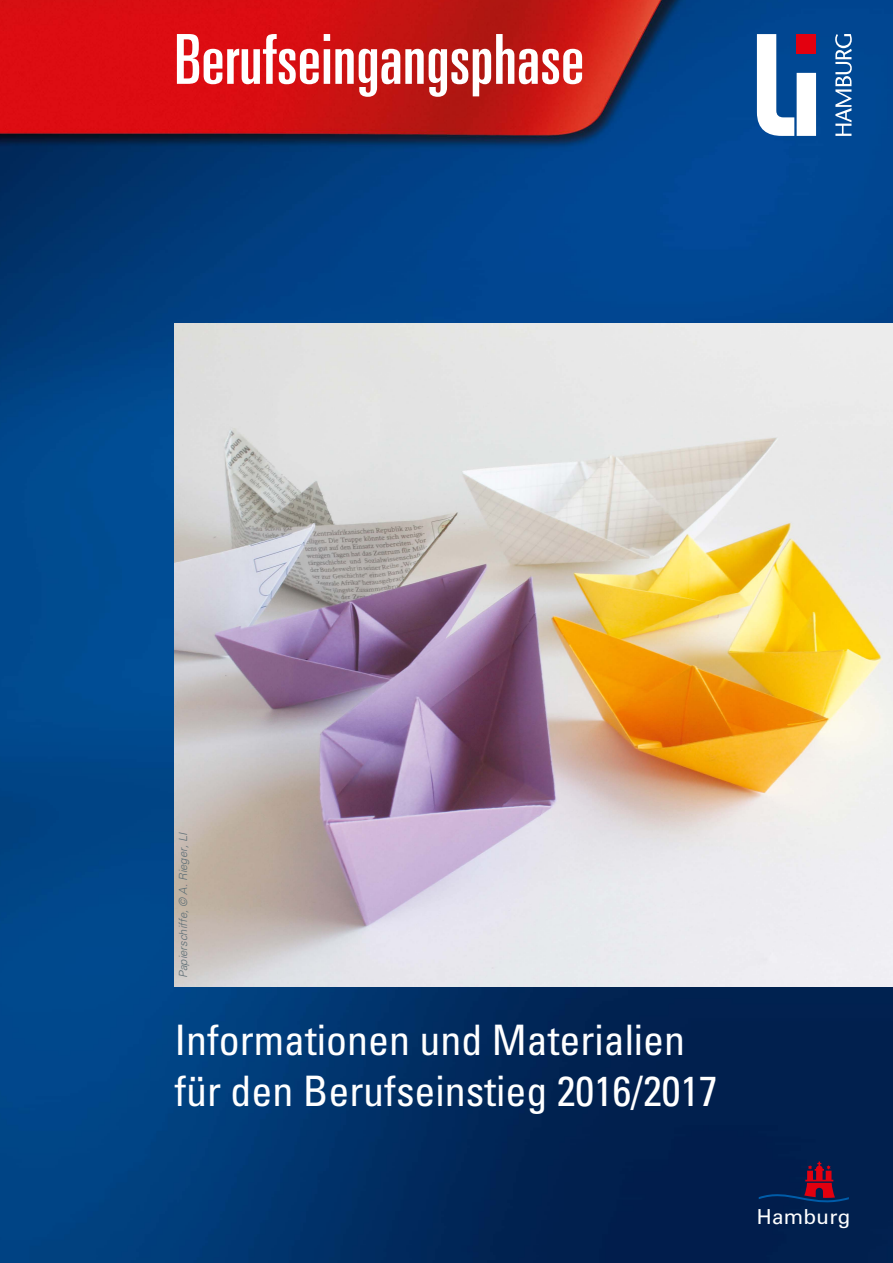
<style>
.page{position:relative;width:893px;height:1263px;background:#fff}
.page>*{position:absolute;margin:0;border:0;box-sizing:border-box;transform-origin:0 0}
.t1{font:ultra-condensed 69px "Univers LT";letter-spacing:.005em;color:#fff}
.t2{font:condensed 42px/51px "Univers LT";color:#fff}
.t3{font:20.7px "Univers LT";letter-spacing:.015em;color:#fff}
.t4{font:italic 300 11.25px "Univers LT";color:#5f6f76}
</style>
<div class="page">
<img style="left:0;top:0;width:893px;height:1263px">
<svg style="left:835px;top:34px;width:17px;height:102px"></svg>
<svg style="left:757px;top:34px;width:37px;height:102px"></svg>
<div style="left:797px;top:73px;width:19px;height:63px;background:#fff"></div>
<div style="left:797px;top:34px;width:19px;height:20px;background:#e3000f"></div>
<svg style="left:759px;top:1161px;width:90px;height:43px;background:#231c47"></svg>
<img style="left:174px;top:323px;width:719px;height:663px">
<h1 class="t1" style="left:174px;top:20px;width:411px">Berufseingangsphase</h1>
<p class="t4" style="left:177px;top:978px;width:147px;rotate:-90deg">Papierschiffe, © A. Rieger, LI</p>
<p class="t2" style="left:174px;top:1013px;width:545px">Informationen und Materialien für den Berufseinstieg 2016/2017</p>
<p class="t3" style="left:757px;top:1204px;width:95px">Hamburg</p>
</div>
